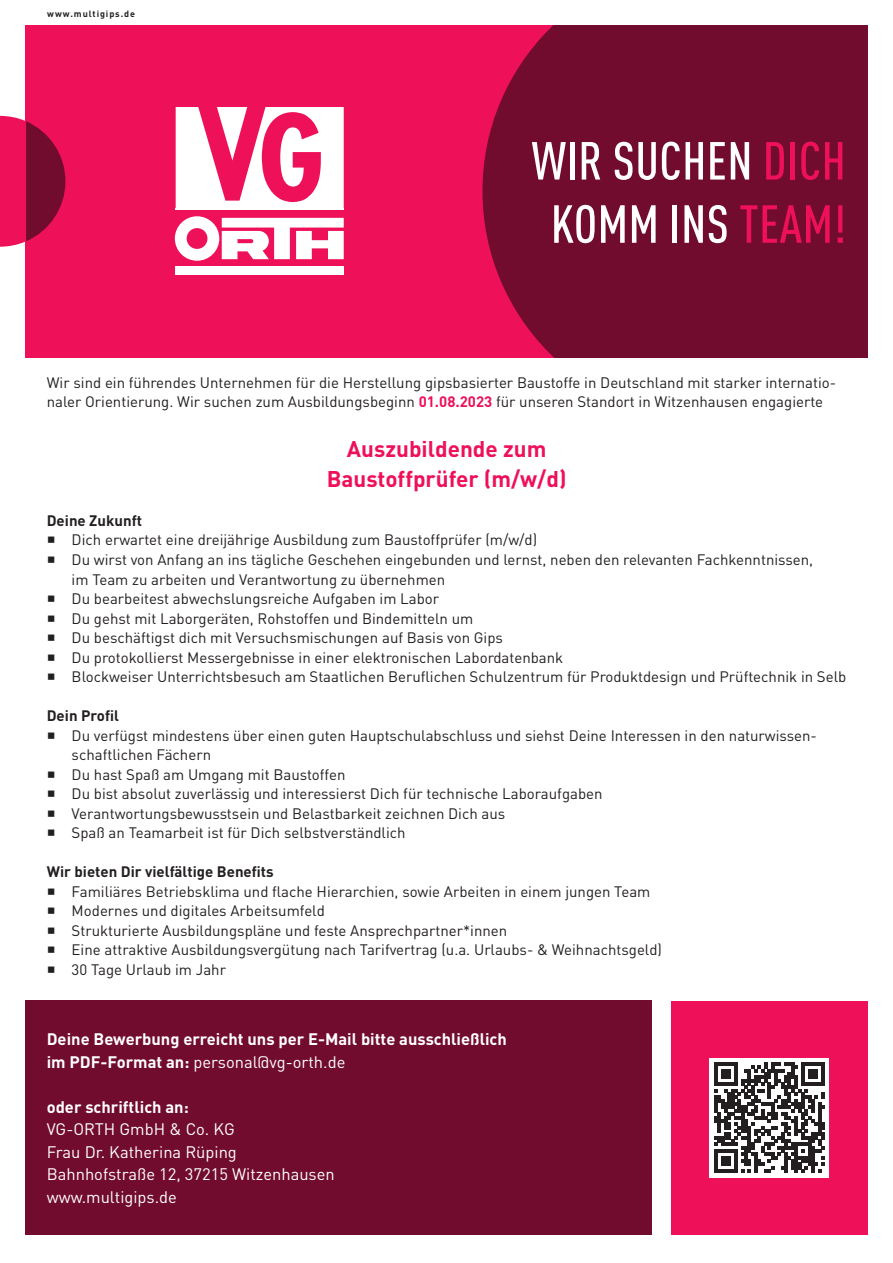
<style>
.page{position:relative;width:893px;height:1263px;background:#fff}
.page>*{position:absolute;margin:0;border:0;box-sizing:border-box;transform-origin:0 0}
.t1{font:500 condensed 52.65px/63.2px "DIN Pro";letter-spacing:.01em;color:#fff;text-align:center}
.t2{font:700 22.5px/30px "DIN Pro";color:#ee1059;text-align:center}
.t3{font:700 16.5px/22.5px "DIN Pro";color:#fff}
.t4{font:16.5px/22.5px "DIN Pro";color:#fff}
.t5{font:15px/19.5px "DIN Pro";color:#231f20}
.t6{font:700 15px "DIN Pro";color:#231f20}
.t7{font:700 9px "DIN Pro";letter-spacing:.1em;color:#231f20}
.s1{color:#ee1059}
.s2{font-weight:700;color:#ee1059}
.s3{font-weight:400}
</style>
<div class="page">
<div style="left:26px;top:25px;width:580px;height:332px;background:#ee1059"></div>
<div style="left:26px;top:1001px;width:626px;height:234px;background:#720c2e"></div>
<div style="left:671px;top:1001px;width:196px;height:233px;background:#ee1059"></div>
<div style="left:482px;top:25px;width:385px;height:332px;background:#720c2e"></div>
<svg style="left:0;top:116px;width:65px;height:131px"></svg>
<svg style="left:175px;top:216px;width:169px;height:45px"></svg>
<div style="left:176px;top:267px;width:168px;height:8px;background:#fff"></div>
<svg style="left:176px;top:107px;width:168px;height:101px"></svg>
<hr style="left:176px;top:208px;width:168px;height:2px;background:#fff">
<div style="left:710px;top:1058px;width:119px;height:119px;background:#fff"></div>
<svg style="left:714px;top:1062px;width:111px;height:111px"></svg>
<p class="t7" style="left:47px;top:8px;width:89px">www.multigips.de</p>
<h1 class="t1" style="left:532px;top:126px;width:316px">WIR SUCHEN <span class="s1">DICH<br></span>KOMM INS <span class="s1">TEAM!</span></h1>
<p class="t5" style="left:47px;top:372px;width:791px">Wir sind ein führendes Unternehmen für die Herstellung gipsbasierter Baustoffe in Deutschland mit starker internatio&shy;naler Orientierung. Wir suchen zum Ausbildungsbeginn <span class="s2">01.08.2023</span> für unseren Standort in Witzenhausen engagierte</p>
<h2 class="t2" style="left:327px;top:433px;width:241px">Auszubildende zum<br>Baustoffprüfer (m/w/d)</h2>
<p class="t6" style="left:47px;top:510px;width:97px">Deine Zukunft</p>
<p class="t5" style="left:72px;top:530px;width:776px">Dich erwartet eine dreijährige Ausbildung zum Baustoffprüfer (m/w/d)<br>Du wirst von Anfang an ins tägliche Geschehen eingebunden und lernst, neben den relevanten Fachkenntnissen,<br>im Team zu arbeiten und Verantwortung zu übernehmen<br>Du bearbeitest abwechslungsreiche Aufgaben im Labor<br>Du gehst mit Laborgeräten, Rohstoffen und Bindemitteln um<br>Du beschäftigst dich mit Versuchsmischungen auf Basis von Gips<br>Du protokollierst Messergebnisse in einer elektronischen Labordatenbank<br>Blockweiser Unterrichtsbesuch am Staatlichen Beruflichen Schulzentrum für Produktdesign und Prüftechnik in Selb</p>
<p class="t6" style="left:47px;top:705px;width:74px">Dein Profil</p>
<p class="t5" style="left:72px;top:725px;width:747px">Du verfügst mindestens über einen guten Hauptschulabschluss und siehst Deine Interessen in den naturwissen&shy;schaftlichen Fächern<br>Du hast Spaß am Umgang mit Baustoffen<br>Du bist absolut zuverlässig und interessierst Dich für technische Laboraufgaben<br>Verantwortungsbewusstsein und Belastbarkeit zeichnen Dich aus<br>Spaß an Teamarbeit ist für Dich selbstverständlich</p>
<p class="t6" style="left:47px;top:861px;width:228px">Wir bieten Dir vielfältige Benefits</p>
<p class="t5" style="left:72px;top:881px;width:592px">Familiäres Betriebsklima und flache Hierarchien, sowie Arbeiten in einem jungen Team Modernes und digitales Arbeitsumfeld<br>Strukturierte Ausbildungspläne und feste Ansprechpartner*innen<br>Eine attraktive Ausbildungsvergütung nach Tarifvertrag (u.a. Urlaubs- &amp; Weihnachtsgeld)<br>30 Tage Urlaub im Jahr</p>
<p class="t3" style="left:47px;top:1027px;width:462px">Deine Bewerbung erreicht uns per E-Mail bitte ausschließlich im PDF-Format an: <span class="s3">personal@vg-orth.de</span></p>
<p class="t3" style="left:47px;top:1095px;width:144px">oder schriftlich an:</p>
<p class="t4" style="left:47px;top:1117px;width:290px">VG-ORTH GmbH &amp; Co. KG<br>Frau Dr. Katherina Rüping<br>Bahnhofstraße 12, 37215 Witzenhausen www.multigips.de</p>
</div>
